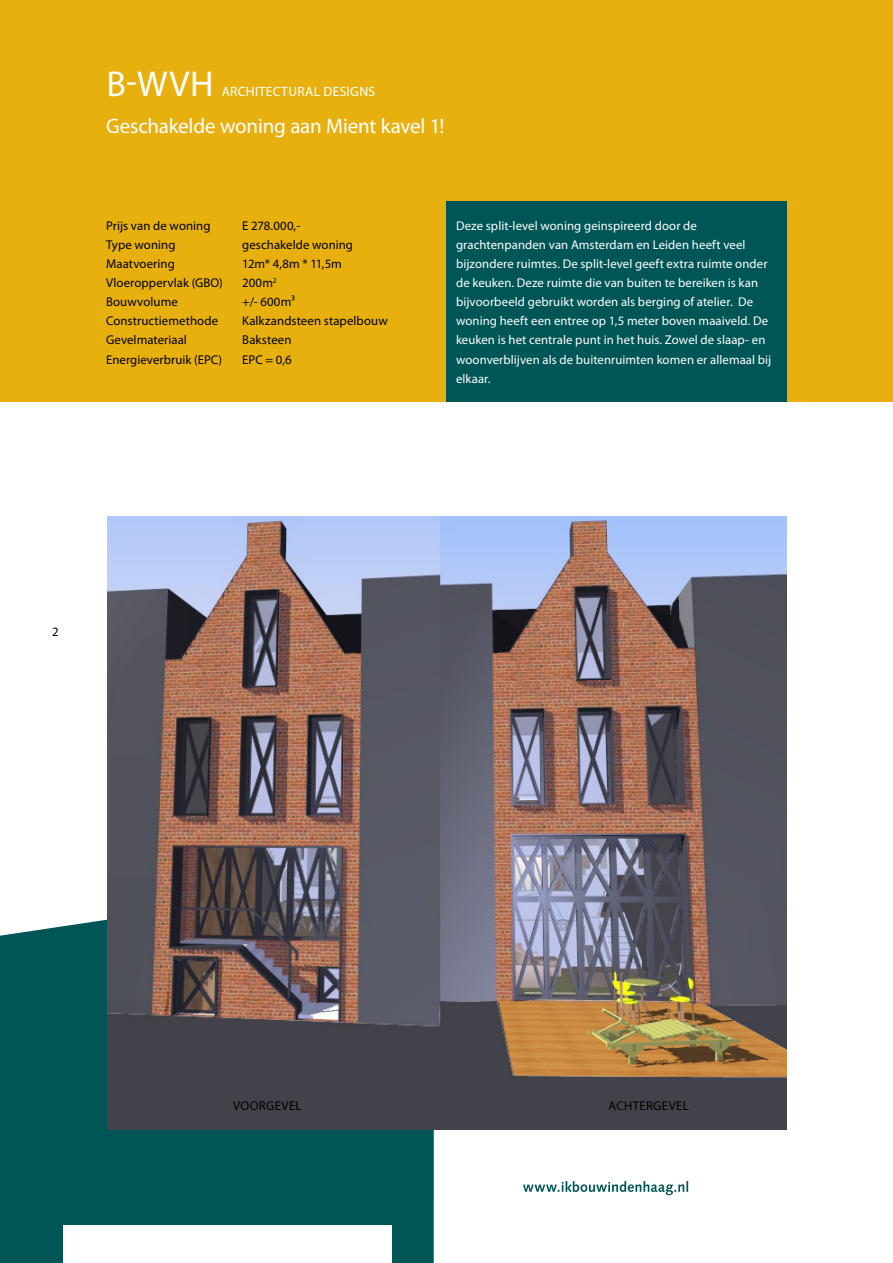
<style>
.page{position:relative;width:893px;height:1263px;background:#fff}
.page>*{position:absolute;margin:0;border:0;box-sizing:border-box;transform-origin:0 0}
.t1{font:36px "Myriad Pro";color:#fff}
.t2{font:21px "Myriad Pro";letter-spacing:-.01em;color:#fff}
.t3{font:13.5px "Myriad Pro";letter-spacing:.03em;color:#fff}
.t4{font:12.75px/19.2px "Myriad Pro";letter-spacing:.005em;color:#fff}
.t5{font:12.75px "Myriad Pro";letter-spacing:.01em;color:#000}
.t6{font:12.75px "Myriad Pro";letter-spacing:.03em;color:#000}
</style>
<div class="page">
<div style="left:0;top:919px;width:434px;height:344px;background:#005556"></div>
<img style="left:64px;top:1225px;width:327px;height:38px">
<div style="left:0;top:0;width:892px;height:402px;background:#e7b00f"></div>
<svg style="left:523px;top:1181px;width:165px;height:14px"></svg>
<img style="left:107px;top:517px;width:679px;height:612px">
<div style="left:446px;top:201px;width:340px;height:201px;background:#005556"></div>
<h1 class="t1" style="left:106px;top:66px;width:109px">B-WVH</h1>
<p class="t3" style="left:222px;top:84px;width:155px">ARCHITECTURAL DESIGNS</p>
<h2 class="t2" style="left:106px;top:115px;width:339px">Geschakelde woning aan Mient kavel 1!</h2>
<p class="t5" style="left:106px;top:219px;width:106px">Prijs van de woning</p>
<p class="t5" style="left:242px;top:219px;width:60px">E 278.000,-</p>
<p class="t5" style="left:106px;top:238px;width:71px">Type woning</p>
<p class="t5" style="left:242px;top:238px;width:112px">geschakelde woning</p>
<p class="t5" style="left:106px;top:257px;width:70px">Maatvoering</p>
<p class="t5" style="left:242px;top:257px;width:101px">12m* 4,8m * 11,5m</p>
<p class="t5" style="left:106px;top:276px;width:118px">Vloeroppervlak (GBO)</p>
<p class="t5" style="left:242px;top:276px;width:36px">200m<sup>2</sup></p>
<p class="t5" style="left:106px;top:296px;width:73px">Bouwvolume</p>
<p class="t5" style="left:242px;top:296px;width:54px">+/- 600m³</p>
<p class="t5" style="left:106px;top:315px;width:113px">Constructiemethode</p>
<p class="t5" style="left:242px;top:315px;width:147px">Kalkzandsteen stapelbouw</p>
<p class="t5" style="left:106px;top:334px;width:82px">Gevelmateriaal</p>
<p class="t5" style="left:242px;top:334px;width:51px">Baksteen</p>
<p class="t5" style="left:106px;top:353px;width:118px">Energieverbruik (EPC)</p>
<p class="t5" style="left:242px;top:353px;width:51px">EPC = 0,6</p>
<p class="t4" style="left:456px;top:216px;width:317px">Deze split-level woning geinspireerd door de grachtenpanden van Amsterdam en Leiden heeft veel bijzondere ruimtes. De split-level geeft extra ruimte onder de keuken. Deze ruimte die van buiten te bereiken is kan bijvoorbeeld gebruikt worden als berging of atelier. De woning heeft een entree op 1,5 meter boven maaiveld. De keuken is het centrale punt in het huis. Zowel de slaap- en woonverblijven als de buitenruimten komen er allemaal bij elkaar.</p>
<p class="t5" style="left:52px;top:626px;width:8px">2</p>
<p class="t6" style="left:233px;top:1099px;width:70px">VOORGEVEL</p>
<p class="t6" style="left:608px;top:1099px;width:82px">ACHTERGEVEL</p>
</div>
